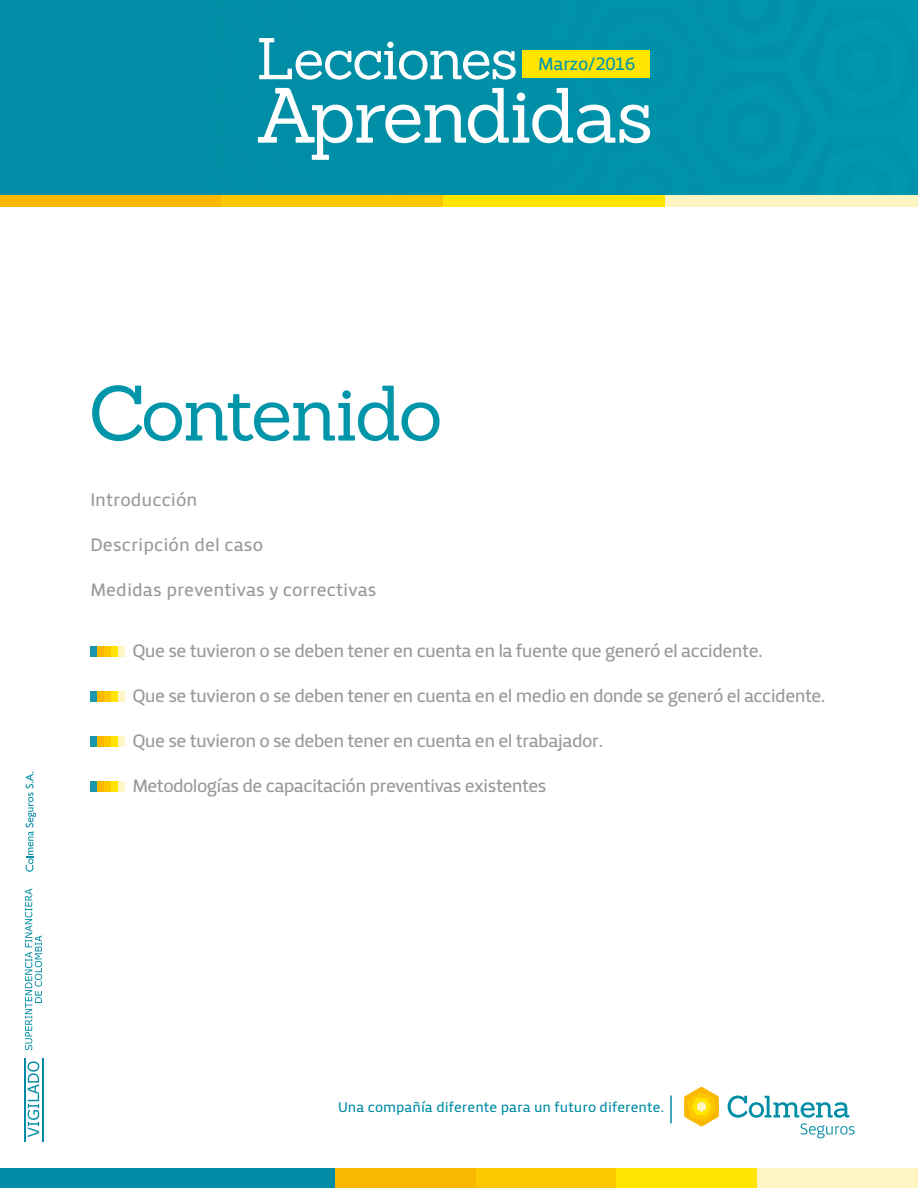
<style>
.page{position:relative;width:918px;height:1188px;background:#fff}
.page>*{position:absolute;margin:0;border:0;box-sizing:border-box;transform-origin:0 0}
.t1{font:76.5px "Sanchez";letter-spacing:-.04em;color:#0095a9}
.t2{font:76.35px "Sanchez";letter-spacing:-.03em;color:#fff}
.t3{font:57.45px "Sanchez";letter-spacing:-.025em;color:#fff}
.t4{font:18.6px "Priva Two Pro";letter-spacing:-.035em;color:#999}
.t5{font:18.6px "Priva Two Pro";color:#999}
.t6{font:18.45px "Priva Two Pro";letter-spacing:-.025em;color:#0097ae}
.t7{font:14.55px "Priva Two Pro";color:#008da5}
</style>
<div class="page">
<div style="left:476px;top:1169px;width:140px;height:19px;background:#fdc800"></div>
<div style="left:616px;top:1169px;width:141px;height:19px;background:#ffe500"></div>
<div style="left:757px;top:1169px;width:161px;height:19px;background:#fff5c2"></div>
<div style="left:335px;top:1169px;width:141px;height:19px;background:#fab700"></div>
<div style="left:0;top:1169px;width:335px;height:19px;background:#008ca4"></div>
<div style="left:221px;top:181px;width:222px;height:25px;background:#fdc800"></div>
<div style="left:443px;top:181px;width:222px;height:25px;background:#ffe500"></div>
<div style="left:665px;top:181px;width:253px;height:25px;background:#fff5c2"></div>
<div style="left:0;top:181px;width:221px;height:25px;background:#fab700"></div>
<svg style="left:728px;top:1096px;width:127px;height:42px"></svg>
<svg style="left:684px;top:1087px;width:35px;height:39px"></svg>
<hr style="left:670px;top:1096px;width:2px;height:27px;background:#008da5">
<div style="left:104px;top:646px;width:7px;height:11px;background:#fdc800"></div>
<div style="left:111px;top:646px;width:7px;height:11px;background:#ffe500"></div>
<div style="left:118px;top:646px;width:7px;height:11px;background:#fff5c2"></div>
<div style="left:97px;top:646px;width:7px;height:11px;background:#fab700"></div>
<div style="left:90px;top:646px;width:7px;height:11px;background:#1a97ad"></div>
<div style="left:104px;top:691px;width:7px;height:10px;background:#fdc800"></div>
<div style="left:111px;top:691px;width:7px;height:10px;background:#ffe500"></div>
<div style="left:118px;top:691px;width:7px;height:10px;background:#fff5c2"></div>
<div style="left:97px;top:691px;width:7px;height:10px;background:#fab700"></div>
<div style="left:90px;top:691px;width:7px;height:10px;background:#1a97ad"></div>
<div style="left:104px;top:737px;width:7px;height:10px;background:#fdc800"></div>
<div style="left:111px;top:737px;width:7px;height:10px;background:#ffe500"></div>
<div style="left:118px;top:737px;width:7px;height:10px;background:#fff5c2"></div>
<div style="left:97px;top:737px;width:7px;height:10px;background:#fab700"></div>
<div style="left:90px;top:737px;width:7px;height:10px;background:#1a97ad"></div>
<div style="left:104px;top:781px;width:7px;height:10px;background:#fdc800"></div>
<div style="left:111px;top:781px;width:7px;height:10px;background:#ffe500"></div>
<div style="left:118px;top:781px;width:7px;height:10px;background:#fff5c2"></div>
<div style="left:97px;top:781px;width:7px;height:10px;background:#fab700"></div>
<div style="left:90px;top:781px;width:7px;height:10px;background:#1a97ad"></div>
<svg style="left:25px;top:889px;width:17px;height:161px"></svg>
<svg style="left:28px;top:1061px;width:11px;height:76px"></svg>
<hr style="left:25px;top:1058px;width:1px;height:83px;background:#008ca4">
<hr style="left:42px;top:1058px;width:1px;height:83px;background:#008ca4">
<svg style="left:26px;top:772px;width:10px;height:100px"></svg>
<div style="left:831px;top:0;width:87px;height:194px;background:#0096ad"></div>
<div style="left:0;top:0;width:831px;height:194px;background:#008fa6"></div>
<div style="left:522px;top:50px;width:128px;height:28px;background:#ffe500"></div>
<h3 class="t3" style="left:256px;top:22px;width:263px">Lecciones</h3>
<h2 class="t2" style="left:255px;top:66px;width:400px">Aprendidas</h2>
<p class="t6" style="left:538px;top:52px;width:99px">Marzo/2016</p>
<h1 class="t1" style="left:89px;top:364px;width:356px">Contenido</h1>
<p class="t5" style="left:90px;top:488px;width:109px">Introducción</p>
<p class="t5" style="left:90px;top:533px;width:174px">Descripción del caso</p>
<p class="t5" style="left:90px;top:578px;width:288px">Medidas preventivas y correctivas</p>
<p class="t4" style="left:132px;top:639px;width:632px">Que se tuvieron o se deben tener en cuenta en la fuente que generó el accidente.</p>
<p class="t4" style="left:132px;top:684px;width:695px">Que se tuvieron o se deben tener en cuenta en el medio en donde se generó el accidente.</p>
<p class="t4" style="left:132px;top:729px;width:472px">Que se tuvieron o se deben tener en cuenta en el trabajador.</p>
<p class="t4" style="left:132px;top:774px;width:416px">Metodologías de capacitación preventivas existentes</p>
<p class="t7" style="left:338px;top:1097px;width:328px">Una compañía diferente para un futuro diferente.</p>
</div>
